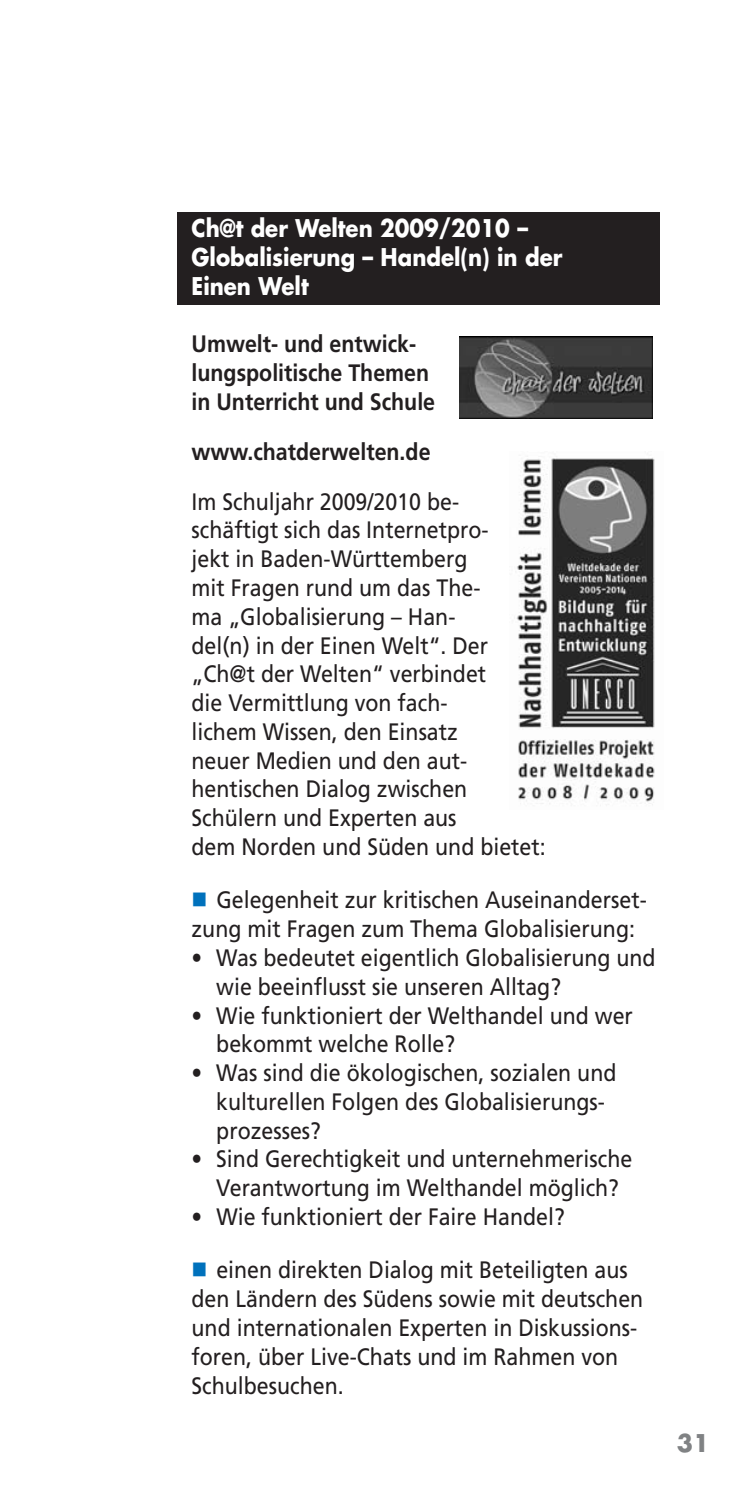
<style>
.page{position:relative;width:745px;height:1489px;background:#fff}
.page>*{position:absolute;margin:0;border:0;box-sizing:border-box;transform-origin:0 0}
.t1{font:23.75px/28.8px "Frutiger";color:#231f20;scale:.9 1}
.t2{font:700 23.75px/28.8px "Frutiger";color:#231f20;scale:.9 1}
.t3{font:700 23.75px/28.8px "Futura";color:#fff;scale:.9 1}
.t4{font:700 23.75px "Futura";color:#808284}
</style>
<div class="page">
<div style="left:177px;top:213px;width:482px;height:92px;background:#231f20"></div>
<img style="left:514px;top:458px;width:141px;height:347px">
<img style="left:459px;top:336px;width:193px;height:82px">
<p class="t3" style="left:191px;top:216px;width:413px">Ch@t der Welten 2009/2010 –<br>Globalisierung – Handel(n) in der<br>Einen Welt</p>
<p class="t2" style="left:191px;top:331px;width:272px">Umwelt- und entwick&shy;lungspolitische Themen in Unterricht und Schule</p>
<p class="t2" style="left:191px;top:439px;width:267px">www.chatderwelten.de</p>
<p class="t1" style="left:191px;top:489px;width:395px">Im Schuljahr 2009/2010 be&shy;schäftigt sich das Internetpro-<br>jekt in Baden-Württemberg<br>mit Fragen rund um das The-<br>ma „Globalisierung – Han-<br>del(n) in der Einen Welt“. Der „Ch@t der Welten“ verbindet<br>die Vermittlung von fach-<br>lichem Wissen, den Einsatz<br>neuer Medien und den aut&shy;hentischen Dialog zwischen<br>Schülern und Experten aus<br>dem Norden und Süden und bietet:</p>
<p class="t1" style="left:191px;top:887px;width:507px;text-indent:25px">Gelegenheit zur kritischen Auseinanderset&shy;zung mit Fragen zum Thema Globalisierung:</p>
<p class="t1" style="left:216px;top:945px;width:489px;text-indent:-25px">• Was bedeutet eigentlich Globalisierung und wie beeinflusst sie unseren Alltag?</p>
<p class="t1" style="left:216px;top:1002px;width:464px;text-indent:-25px">• Wie funktioniert der Welthandel und wer bekommt welche Rolle?</p>
<p class="t1" style="left:216px;top:1060px;width:446px;text-indent:-25px">• Was sind die ökologischen, sozialen und kulturellen Folgen des Globalisierungs&shy;prozesses?</p>
<p class="t1" style="left:191px;top:1146px;width:491px;text-align:center">• Sind Gerechtigkeit und unternehmerische<br>Verantwortung im Welthandel möglich?</p>
<p class="t1" style="left:191px;top:1203px;width:416px">• Wie funktioniert der Faire Handel?</p>
<p class="t1" style="left:191px;top:1257px;width:503px;text-indent:25px">einen direkten Dialog mit Beteiligten aus den Ländern des Südens sowie mit deutschen und internationalen Experten in Diskussions&shy;foren, über Live-Chats und im Rahmen von Schulbesuchen.</p>
<p class="t4" style="left:676px;top:1431px;width:34px">31</p>
</div>
